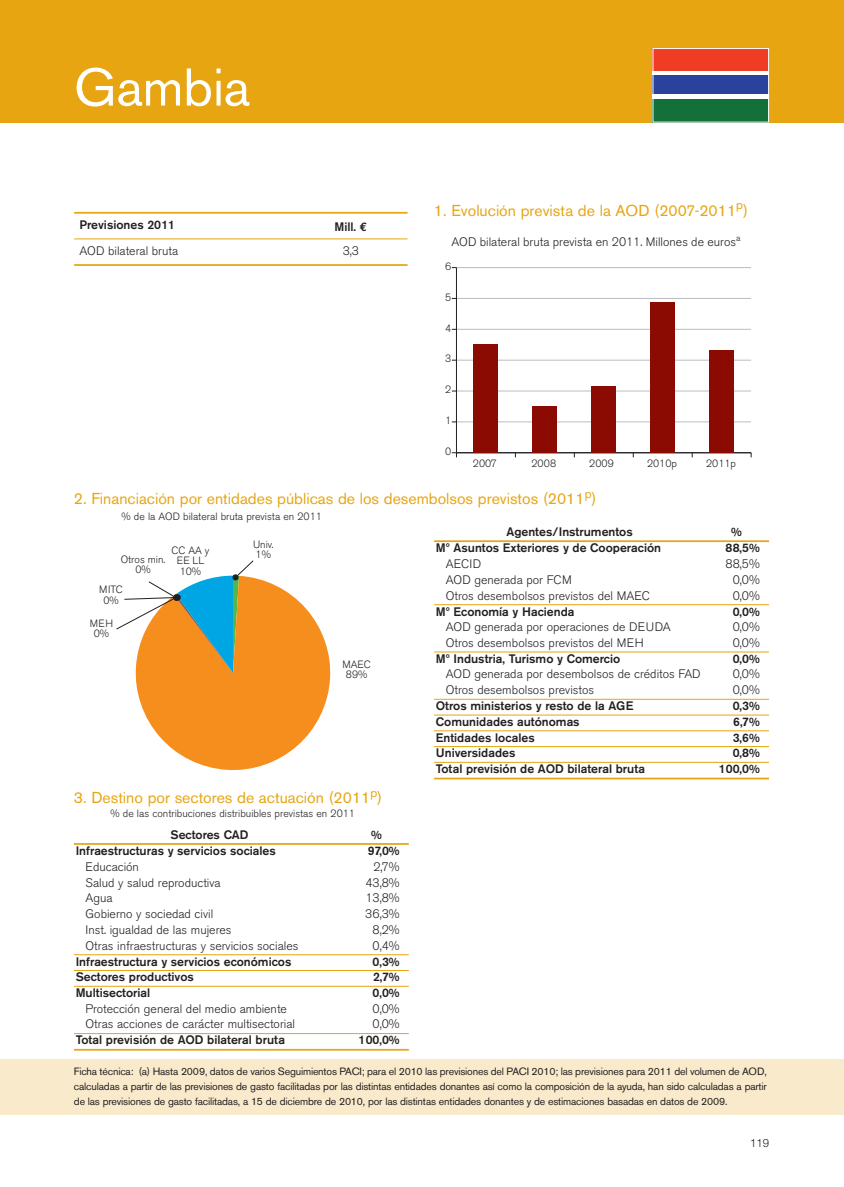
<style>
.page{position:relative;width:844px;height:1187px;background:#fff}
.page>*{position:absolute;margin:0;border:0;box-sizing:border-box;transform-origin:0 0}
.t1{font:52.5px "Akzidenz Grotesk BE";color:#fff}
.t2{font:15.75px "Akzidenz Grotesk BE";color:#e7a512}
.t3{font:300 12.25px "Akzidenz Grotesk BE";color:#231f20}
.t4{font:500 12.25px "Akzidenz Grotesk BE";color:#231f20}
.t5{font:300 11.38px "Helvetica Neue";color:#231f20}
.t6{font:10.5px/14.9px "Akzidenz Grotesk BE";letter-spacing:-.02em;color:#231f20;text-align:justify}
.t7{font:300 10.5px/10.5px "Akzidenz Grotesk BE";color:#231f20;text-align:center}
.s1{font-family:"Euro Mono";font-weight:700}
</style>
<div class="page">
<div style="left:0;top:0;width:843px;height:122px;background:#e7a512"></div>
<div style="left:0;top:1059px;width:843px;height:56px;background:#f9eacb"></div>
<hr style="left:74px;top:212px;width:333px;height:2px;background:#e7a512">
<hr style="left:74px;top:238px;width:333px;height:1px;background:#e7a512">
<hr style="left:74px;top:264px;width:333px;height:2px;background:#e7a512">
<hr style="left:456px;top:421px;width:295px;height:1px;background:#bcbdc0">
<hr style="left:456px;top:390px;width:295px;height:1px;background:#bcbdc0">
<hr style="left:456px;top:360px;width:295px;height:1px;background:#bcbdc0">
<hr style="left:456px;top:329px;width:295px;height:1px;background:#bcbdc0">
<hr style="left:456px;top:298px;width:295px;height:1px;background:#bcbdc0">
<hr style="left:456px;top:267px;width:295px;height:1px;background:#bcbdc0">
<hr style="left:456px;top:452px;width:295px;height:1px;background:#231f20">
<svg style="left:451px;top:452px;width:6px;height:5px"></svg>
<hr style="left:456px;top:267px;width:1px;height:186px;background:#231f20">
<div style="left:474px;top:344px;width:24px;height:109px;background:#8b0a02"></div>
<div style="left:532px;top:406px;width:24px;height:47px;background:#8b0a02"></div>
<div style="left:591px;top:387px;width:24px;height:66px;background:#8b0a02"></div>
<div style="left:650px;top:302px;width:24px;height:151px;background:#8b0a02"></div>
<div style="left:709px;top:350px;width:24px;height:103px;background:#8b0a02"></div>
<svg style="left:116px;top:560px;width:215px;height:211px"></svg>
<hr style="left:434px;top:540px;width:334px;height:2px;background:#e7a512">
<hr style="left:434px;top:604px;width:334px;height:1px;background:#e7a512">
<hr style="left:434px;top:651px;width:334px;height:1px;background:#e7a512">
<hr style="left:434px;top:699px;width:334px;height:1px;background:#e7a512">
<hr style="left:434px;top:714px;width:334px;height:1px;background:#e7a512">
<hr style="left:434px;top:730px;width:334px;height:1px;background:#e7a512">
<hr style="left:434px;top:746px;width:334px;height:1px;background:#e7a512">
<hr style="left:434px;top:762px;width:334px;height:1px;background:#e7a512">
<hr style="left:434px;top:777px;width:334px;height:2px;background:#e7a512">
<hr style="left:74px;top:843px;width:335px;height:1px;background:#e7a512">
<hr style="left:74px;top:954px;width:335px;height:1px;background:#e7a512">
<hr style="left:74px;top:970px;width:335px;height:1px;background:#e7a512">
<hr style="left:74px;top:985px;width:335px;height:1px;background:#e7a512">
<hr style="left:74px;top:1033px;width:335px;height:1px;background:#e7a512">
<hr style="left:74px;top:1048px;width:335px;height:2px;background:#e7a512">
<img style="left:654px;top:50px;width:112px;height:70px">
<div style="left:652px;top:48px;width:116px;height:74px;border:1px solid #fff"></div>
<h1 class="t1" style="left:74px;top:68px;width:178px">Gambia</h1>
<p class="t4" style="left:79px;top:220px;width:97px">Previsiones 2011</p>
<p class="t4" style="left:334px;top:222px;width:34px">Mill. <span class="s1">€</span></p>
<p class="t3" style="left:79px;top:246px;width:100px">AOD bilateral bruta</p>
<p class="t3" style="left:342px;top:246px;width:18px">3,3</p>
<p class="t2" style="left:434px;top:204px;width:315px">1. Evolución prevista de la AOD (2007-2011<sup>p</sup>)</p>
<p class="t3" style="left:451px;top:238px;width:290px">AOD bilateral bruta prevista en 2011. Millones de euros<sup>a</sup></p>
<p class="t7" style="left:445px;top:262px;width:8px">6</p>
<p class="t7" style="left:445px;top:293px;width:8px">5</p>
<p class="t7" style="left:445px;top:324px;width:8px">4</p>
<p class="t7" style="left:445px;top:355px;width:8px">3</p>
<p class="t7" style="left:445px;top:385px;width:8px">2</p>
<p class="t7" style="left:445px;top:416px;width:8px">1</p>
<p class="t7" style="left:445px;top:447px;width:8px">0</p>
<p class="t7" style="left:473px;top:459px;width:26px">2007</p>
<p class="t7" style="left:531px;top:459px;width:26px">2008</p>
<p class="t7" style="left:589px;top:459px;width:26px">2009</p>
<p class="t7" style="left:646px;top:459px;width:31px">2010p</p>
<p class="t7" style="left:706px;top:459px;width:31px">2011p</p>
<p class="t2" style="left:74px;top:493px;width:524px">2. Financiación por entidades públicas de los desembolsos previstos (2011<sup>p</sup>)</p>
<p class="t7" style="left:122px;top:512px;width:202px">% de la AOD bilateral bruta prevista en 2011</p>
<p class="t7" style="left:121px;top:555px;width:46px">Otros min.<br>0%</p>
<p class="t7" style="left:171px;top:546px;width:40px">CC AA y<br>EE LL<br>10%</p>
<p class="t7" style="left:99px;top:585px;width:25px">MITC<br>0%</p>
<p class="t7" style="left:90px;top:619px;width:25px">MEH<br>0%</p>
<p class="t7" style="left:253px;top:540px;width:22px;text-align:left">Univ.<br>1%</p>
<p class="t7" style="left:342px;top:660px;width:30px">MAEC<br>89%</p>
<p class="t2" style="left:74px;top:792px;width:310px">3. Destino por sectores de actuación (2011<sup>p</sup>)</p>
<p class="t7" style="left:110px;top:809px;width:246px">% de las contribuciones distribuibles previstas en 2011</p>
<p class="t4" style="left:506px;top:527px;width:128px">Agentes/Instrumentos</p>
<p class="t4" style="left:731px;top:527px;width:12px">%</p>
<p class="t4" style="left:436px;top:544px;width:227px">Mº Asuntos Exteriores y de Cooperación</p>
<p class="t4" style="left:725px;top:544px;width:36px">88,5%</p>
<p class="t3" style="left:445px;top:559px;width:37px">AECID</p>
<p class="t3" style="left:725px;top:559px;width:36px">88,5%</p>
<p class="t3" style="left:445px;top:575px;width:127px">AOD generada por FCM</p>
<p class="t3" style="left:732px;top:575px;width:29px">0,0%</p>
<p class="t3" style="left:445px;top:591px;width:205px">Otros desembolsos previstos del MAEC</p>
<p class="t3" style="left:732px;top:591px;width:29px">0,0%</p>
<p class="t4" style="left:436px;top:607px;width:140px">Mº Economía y Hacienda</p>
<p class="t4" style="left:732px;top:607px;width:29px">0,0%</p>
<p class="t3" style="left:445px;top:622px;width:226px">AOD generada por operaciones de DEUDA</p>
<p class="t3" style="left:732px;top:622px;width:29px">0,0%</p>
<p class="t3" style="left:445px;top:638px;width:199px">Otros desembolsos previstos del MEH</p>
<p class="t3" style="left:732px;top:638px;width:29px">0,0%</p>
<p class="t4" style="left:436px;top:654px;width:186px">Mº Industria, Turismo y Comercio</p>
<p class="t4" style="left:732px;top:654px;width:29px">0,0%</p>
<p class="t3" style="left:445px;top:669px;width:256px">AOD generada por desembolsos de créditos FAD</p>
<p class="t3" style="left:732px;top:669px;width:29px">0,0%</p>
<p class="t3" style="left:445px;top:685px;width:150px">Otros desembolsos previstos</p>
<p class="t3" style="left:732px;top:685px;width:29px">0,0%</p>
<p class="t4" style="left:436px;top:701px;width:199px">Otros ministerios y resto de la AGE</p>
<p class="t4" style="left:732px;top:701px;width:29px">0,3%</p>
<p class="t4" style="left:436px;top:717px;width:145px">Comunidades autónomas</p>
<p class="t4" style="left:733px;top:717px;width:28px">6,7%</p>
<p class="t4" style="left:436px;top:733px;width:100px">Entidades locales</p>
<p class="t4" style="left:732px;top:733px;width:29px">3,6%</p>
<p class="t4" style="left:436px;top:748px;width:81px">Universidades</p>
<p class="t4" style="left:732px;top:748px;width:29px">0,8%</p>
<p class="t4" style="left:436px;top:764px;width:211px">Total previsión de AOD bilateral bruta</p>
<p class="t4" style="left:718px;top:764px;width:43px">100,0%</p>
<p class="t4" style="left:170px;top:830px;width:79px">Sectores CAD</p>
<p class="t4" style="left:371px;top:830px;width:12px">%</p>
<p class="t4" style="left:76px;top:846px;width:202px">Infraestructuras y servicios sociales</p>
<p class="t4" style="left:368px;top:846px;width:33px">97,0%</p>
<p class="t3" style="left:86px;top:862px;width:55px">Educación</p>
<p class="t3" style="left:373px;top:862px;width:28px">2,7%</p>
<p class="t3" style="left:86px;top:878px;width:136px">Salud y salud reproductiva</p>
<p class="t3" style="left:365px;top:878px;width:36px">43,8%</p>
<p class="t3" style="left:86px;top:893px;width:29px">Agua</p>
<p class="t3" style="left:365px;top:893px;width:36px">13,8%</p>
<p class="t3" style="left:86px;top:909px;width:129px">Gobierno y sociedad civil</p>
<p class="t3" style="left:365px;top:909px;width:36px">36,3%</p>
<p class="t3" style="left:86px;top:925px;width:147px">Inst. igualdad de las mujeres</p>
<p class="t3" style="left:372px;top:925px;width:29px">8,2%</p>
<p class="t3" style="left:86px;top:941px;width:214px">Otras infraestructuras y servicios sociales</p>
<p class="t3" style="left:372px;top:941px;width:29px">0,4%</p>
<p class="t4" style="left:76px;top:956px;width:217px">Infraestructura y servicios económicos</p>
<p class="t4" style="left:372px;top:956px;width:29px">0,3%</p>
<p class="t4" style="left:76px;top:972px;width:120px">Sectores productivos</p>
<p class="t4" style="left:373px;top:972px;width:28px">2,7%</p>
<p class="t4" style="left:76px;top:988px;width:76px">Multisectorial</p>
<p class="t4" style="left:372px;top:988px;width:29px">0,0%</p>
<p class="t3" style="left:86px;top:1004px;width:203px">Protección general del medio ambiente</p>
<p class="t3" style="left:372px;top:1004px;width:29px">0,0%</p>
<p class="t3" style="left:86px;top:1019px;width:211px">Otras acciones de carácter multisectorial</p>
<p class="t3" style="left:372px;top:1019px;width:29px">0,0%</p>
<p class="t4" style="left:76px;top:1035px;width:211px">Total previsión de AOD bilateral bruta</p>
<p class="t4" style="left:358px;top:1035px;width:43px">100,0%</p>
<p class="t6" style="left:74px;top:1064px;width:694px">Ficha técnica: (a) Hasta 2009, datos de varios Seguimientos PACI; para el 2010 las previsiones del PACI 2010; las previsiones para 2011 del volumen de AOD, calculadas a partir de las previsiones de gasto facilitadas por las distintas entidades donantes así como la composición de la ayuda, han sido calculadas a partir de las previsiones de gasto facilitadas, a 15 de diciembre de 2010, por las distintas entidades donantes y de estimaciones basadas en datos de 2009.</p>
<p class="t5" style="left:749px;top:1139px;width:20px">119</p>
</div>
